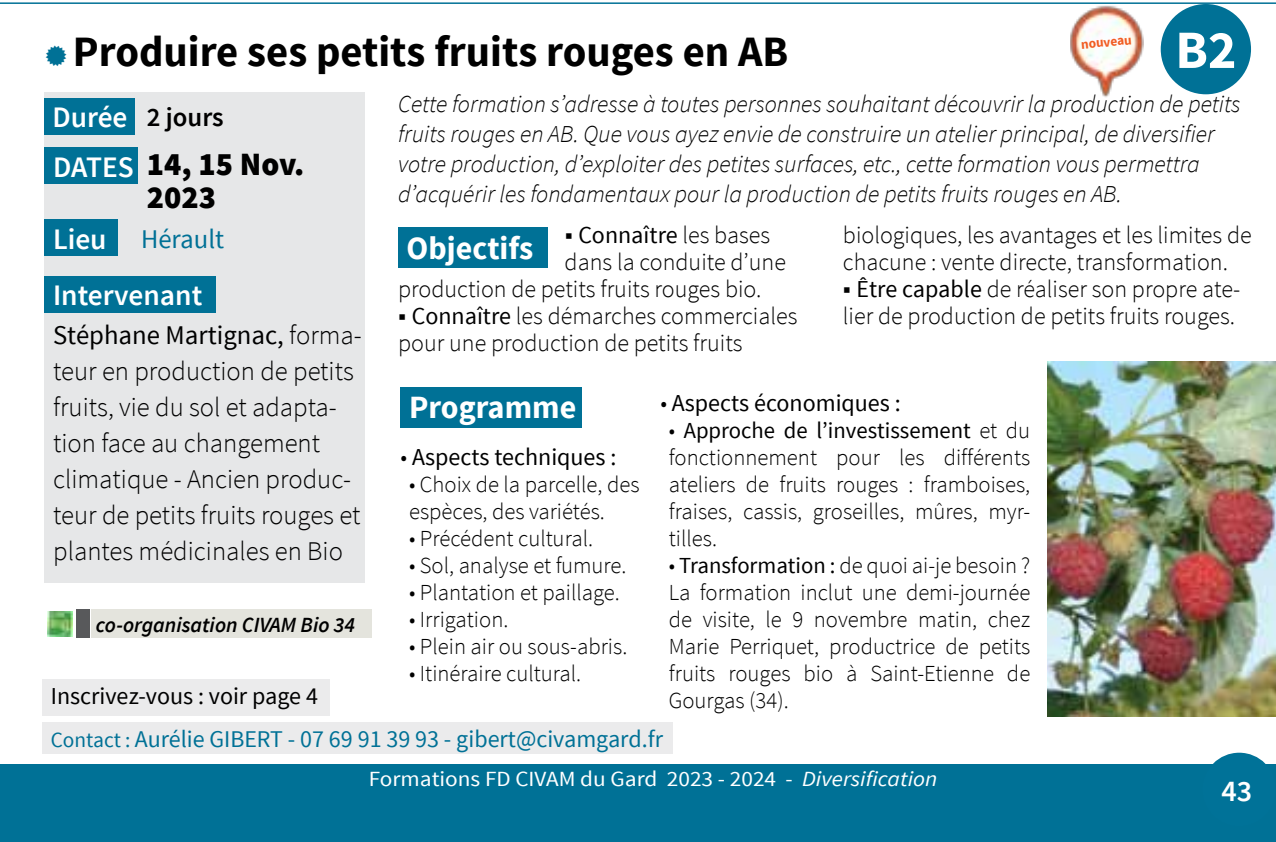
<style>
.page{position:relative;width:1276px;height:842px;background:#fff}
.page>*{position:absolute;margin:0;border:0;box-sizing:border-box;transform-origin:0 0}
.t1{font:700 54px "Source Sans Pro";color:#fff}
.t2{font:700 43.2px "Source Sans Pro";color:#000}
.t3{font:700 32.4px "Source Sans Pro";color:#fff}
.t4{font:900 32.4px/33px "Source Sans Pro";color:#000;text-align:center}
.t5{font:600 30px "Source Sans Pro";color:#fff}
.t6{font:600 29.7px "Source Sans Pro";color:#fff}
.t7{font:300 27px/36px "Source Sans Pro";color:#000}
.t8{font:27px "Source Sans Pro";color:#000}
.t9{font:27px "Source Sans Pro";color:#007196}
.t10{font:600 27px "Source Sans Pro";color:#000}
.t11{font:italic 300 24.3px/30px "Source Sans Pro";color:#000}
.t12{font:300 24.3px/27px "Source Sans Pro";color:#000}
.t13{font:24.3px "Source Sans Pro";color:#000}
.t14{font:24.3px "Source Sans Pro";color:#007196}
.t15{font:300 23.1px/27px "Source Sans Pro";color:#000;text-align:justify}
.t16{font:21.6px "Source Sans Pro";color:#fff;scale:1.08 1}
.t17{font:italic 600 21.6px "Source Sans Pro";color:#000}
.t18{font:700 13.5px "Source Sans Pro";color:#f15d22}
.s1{font-weight:600;font-size:29.7px;color:#fff}
.s2{font-weight:400}
.s3{font-size:27px}
.s4{font-weight:300}
.s5{font-weight:400;font-size:27px}
.s6{font-size:21.6px}
.s7{font-size:24px}
.s8{font-style:italic}
</style>
<div class="page">
<div style="left:0;top:764px;width:1276px;height:78px;background:#007196"></div>
<div style="left:1202px;top:753px;width:74px;height:73px;background:#007298;border-radius:50%"></div>
<hr style="left:0;top:2px;width:1276px;height:2px;background:#007196">
<div style="left:398px;top:227px;width:149px;height:41px;background:#007196"></div>
<div style="left:45px;top:92px;width:320px;height:491px;background:#e6e7e8"></div>
<div style="left:44px;top:98px;width:90px;height:36px;background:#007196"></div>
<div style="left:45px;top:220px;width:73px;height:36px;background:#007196"></div>
<div style="left:400px;top:387px;width:182px;height:40px;background:#007196"></div>
<div style="left:42px;top:722px;width:631px;height:32px;background:#ebebec"></div>
<div style="left:45px;top:148px;width:93px;height:36px;background:#007196"></div>
<div style="left:45px;top:276px;width:171px;height:36px;background:#007196"></div>
<div style="left:42px;top:679px;width:288px;height:37px;background:#ebebec"></div>
<div style="left:1160px;top:4px;width:91px;height:90px;background:#007196;border-radius:50%"></div>
<img style="left:1070px;top:5px;width:73px;height:92px">
<img style="left:1047px;top:361px;width:229px;height:356px">
<div style="left:91px;top:609px;width:280px;height:29px;background:#e4e4dd"></div>
<div style="left:77px;top:609px;width:13px;height:29px;background:#58595b"></div>
<img style="left:47px;top:611px;width:26px;height:26px">
<h2 class="t2" style="left:73px;top:24px;width:717px">Produire ses petits fruits rouges en AB</h2>
<p class="t18" style="left:1080px;top:35px;width:52px;rotate:-5deg">nouveau</p>
<h1 class="t1" style="left:1175px;top:15px;width:63px">B2</h1>
<p class="t6" style="left:52px;top:98px;width:77px">Durée</p>
<p class="t10" style="left:147px;top:100px;width:78px">2 jours</p>
<h3 class="t4" style="left:53px;top:149px;width:253px"><span class="s1">DATES</span> 14, 15 Nov.<br>2023</h3>
<p class="t9" style="left:53px;top:222px;width:173px"><span class="s1">Lieu</span> Hérault</p>
<p class="t6" style="left:53px;top:276px;width:151px">Intervenant</p>
<p class="t7" style="left:53px;top:317px;width:310px"><span class="s2">Stéphane Martignac,</span> forma&shy;teur en production de petits fruits, vie du sol et adapta&shy;tion face au changement climatique - Ancien produc&shy;teur de petits fruits rouges et plantes médicinales en Bio</p>
<p class="t8" style="left:54px;top:312px;width:152px">Ken Delcourt,</p>
<p class="t12" style="left:54px;top:349px;width:236px">formateur et producteur</p>
<p class="t17" style="left:96px;top:611px;width:261px">co-organisation CIVAM Bio 34</p>
<p class="t13" style="left:51px;top:681px;width:268px">Inscrivez-vous : voir page 4</p>
<p class="t11" style="left:398px;top:89px;width:844px">Cette formation s’adresse à toutes personnes souhaitant découvrir la production de petits fruits rouges en AB. Que vous ayez envie de construire un atelier principal, de diversifier votre production, d’exploiter des petites surfaces, etc., cette formation vous permettra d’acquérir les fondamentaux pour la production de petits fruits rouges en AB.</p>
<p class="t13" style="left:564px;top:220px;width:207px"><span class="s3">■</span> Connaître <span class="s4">les bases</span></p>
<p class="t12" style="left:564px;top:249px;width:223px">dans la conduite d’une</p>
<p class="t12" style="left:398px;top:276px;width:365px">production de petits fruits rouges bio.</p>
<p class="t12" style="left:398px;top:303px;width:401px"><span class="s5">■</span> <span class="s2">Connaître</span> les démarches commerciales pour une production de petits fruits</p>
<h3 class="t3" style="left:406px;top:227px;width:128px">Objectifs</h3>
<p class="t12" style="left:843px;top:222px;width:410px">biologiques, les avantages et les limites de chacune : vente directe, transformation.</p>
<p class="t12" style="left:843px;top:276px;width:399px"><span class="s5">■</span> <span class="s2">Être capable</span> de réaliser son propre ate&shy;lier de production de petits fruits rouges.</p>
<h3 class="t3" style="left:409px;top:387px;width:169px">Programme</h3>
<p class="t13" style="left:400px;top:442px;width:217px"><span class="s4">•</span> Aspects techniques :</p>
<p class="t15" style="left:409px;top:471px;width:232px">• Choix de la parcelle, des espèces, des variétés.</p>
<p class="t15" style="left:409px;top:525px;width:185px">• Précédent cultural.</p>
<p class="t15" style="left:409px;top:552px;width:219px">• Sol, analyse et fumure.</p>
<p class="t15" style="left:409px;top:579px;width:212px">• Plantation et paillage.</p>
<p class="t15" style="left:409px;top:606px;width:101px">• Irrigation.</p>
<p class="t15" style="left:409px;top:633px;width:220px">• Plein air ou sous-abris.</p>
<p class="t15" style="left:409px;top:660px;width:173px">• Itinéraire cultural.</p>
<p class="t13" style="left:660px;top:388px;width:242px"><span class="s4">•</span> Aspects économiques :</p>
<p class="t15" style="left:669px;top:417px;width:363px">• <span class="s2">Approche de l’investissement</span> et du fonctionnement pour les différents ateliers de fruits rouges : framboises, fraises, cassis, groseilles, mûres, myr&shy;tilles.</p>
<p class="t15" style="left:669px;top:552px;width:363px">• <span class="s2">Transformation :</span> de quoi ai-je besoin ?<br>La formation inclut une demi-journée de visite, le 9 novembre matin, chez Marie Perriquet, productrice de petits fruits rouges bio à Saint-Etienne de Gourgas (34).</p>
<p class="t14" style="left:51px;top:724px;width:614px"><span class="s6">Contact :</span> <span class="s7">Aurélie GIBERT -</span> 07 69 91 39 93 - gibert@civamgard.f<span class="s7">r</span></p>
<p class="t16" style="left:369px;top:765px;width:528px">Formations FD CIVAM du Gard 2023 - 2024 - <span class="s8">Diversification</span></p>
<p class="t5" style="left:1221px;top:772px;width:32px">43</p>
<p class="t5" style="left:1228px;top:783px;width:32px">43</p>
</div>
